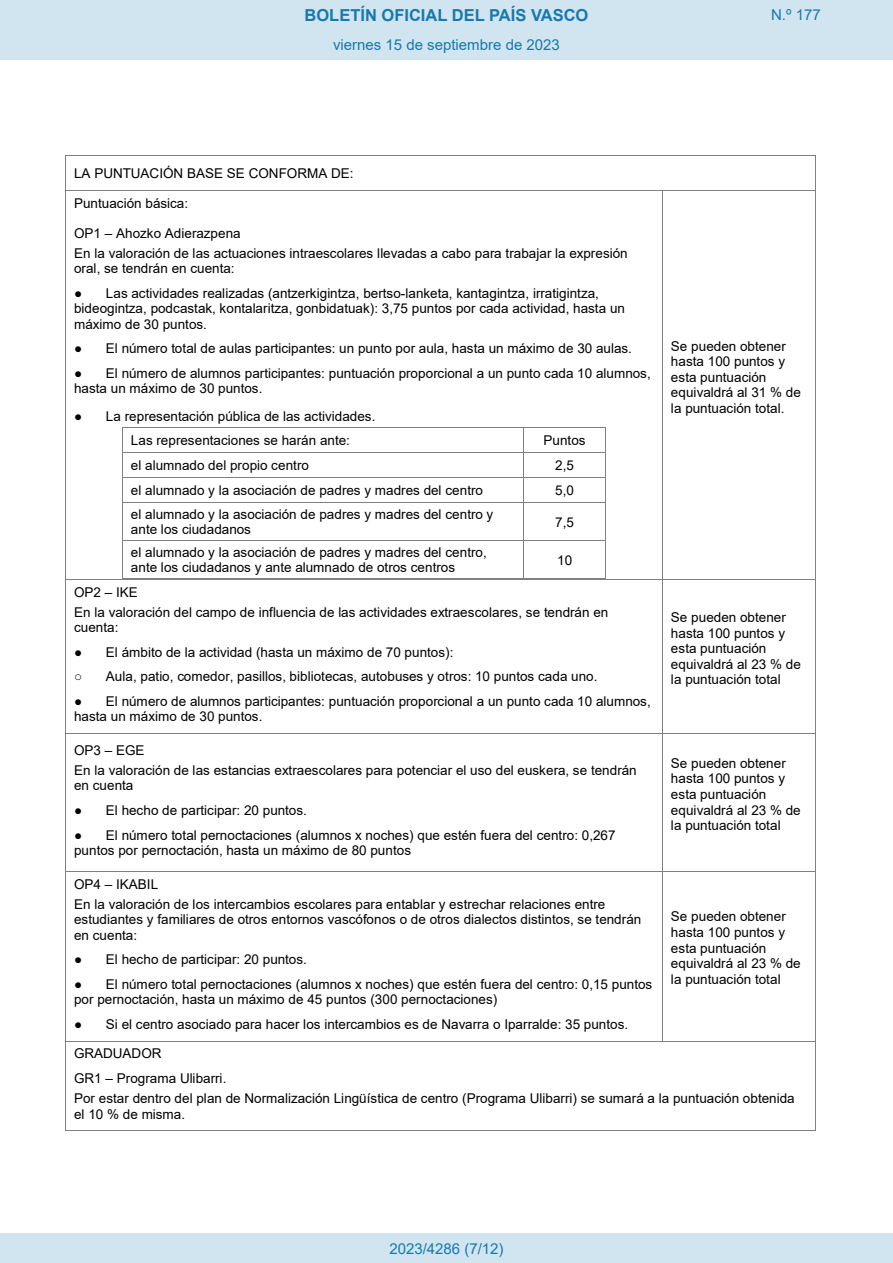
<style>
.page{position:relative;width:893px;height:1263px;background:#fff}
.page>*{position:absolute;margin:0;border:0;box-sizing:border-box;transform-origin:0 0}
.t1{font:700 16.5px "Arial";color:#1879ad}
.Paginacion_Centro{font:15px "Arial";color:#1879ad}
.t2{font:13.5px/15.6px "Arial";letter-spacing:.005em;color:#000}
.s1{font-style:inherit}
</style>
<div class="page">
<div style="left:0;top:0;width:893px;height:60px;background:#d0e5f0"></div>
<div style="left:0;top:1233px;width:893px;height:30px;background:#d0e5f0"></div>
<hr style="left:66px;top:155px;width:749px;height:1px;background:#808080">
<hr style="left:66px;top:156px;width:1px;height:35px;background:#808080">
<hr style="left:815px;top:156px;width:1px;height:35px;background:#808080">
<hr style="left:123px;top:427px;width:400px;height:1px;background:#808080">
<hr style="left:524px;top:427px;width:82px;height:1px;background:#808080">
<hr style="left:123px;top:452px;width:400px;height:1px;background:#808080">
<hr style="left:524px;top:452px;width:82px;height:1px;background:#808080">
<hr style="left:123px;top:477px;width:400px;height:1px;background:#808080">
<hr style="left:524px;top:477px;width:82px;height:1px;background:#808080">
<svg style="left:122px;top:427px;width:1px;height:76px"></svg>
<hr style="left:123px;top:503px;width:400px;height:1px;background:#808080">
<svg style="left:523px;top:427px;width:1px;height:76px"></svg>
<hr style="left:524px;top:503px;width:82px;height:1px;background:#808080">
<hr style="left:122px;top:503px;width:1px;height:37px;background:#808080">
<hr style="left:523px;top:503px;width:1px;height:37px;background:#808080">
<hr style="left:606px;top:503px;width:1px;height:37px;background:#808080">
<hr style="left:123px;top:540px;width:400px;height:1px;background:#808080">
<hr style="left:524px;top:540px;width:82px;height:1px;background:#808080">
<hr style="left:122px;top:541px;width:1px;height:37px;background:#808080">
<hr style="left:123px;top:578px;width:400px;height:1px;background:#808080">
<hr style="left:523px;top:541px;width:1px;height:37px;background:#808080">
<hr style="left:524px;top:578px;width:82px;height:1px;background:#808080">
<hr style="left:606px;top:541px;width:1px;height:37px;background:#808080">
<hr style="left:66px;top:191px;width:596px;height:1px;background:#808080">
<hr style="left:663px;top:191px;width:152px;height:1px;background:#808080">
<hr style="left:66px;top:191px;width:1px;height:388px;background:#808080">
<hr style="left:662px;top:191px;width:1px;height:388px;background:#808080">
<hr style="left:815px;top:191px;width:1px;height:388px;background:#808080">
<hr style="left:66px;top:579px;width:596px;height:1px;background:#808080">
<hr style="left:663px;top:579px;width:152px;height:1px;background:#808080">
<hr style="left:66px;top:580px;width:1px;height:153px;background:#808080">
<hr style="left:662px;top:580px;width:1px;height:153px;background:#808080">
<hr style="left:815px;top:580px;width:1px;height:153px;background:#808080">
<hr style="left:66px;top:733px;width:596px;height:1px;background:#808080">
<hr style="left:663px;top:733px;width:152px;height:1px;background:#808080">
<hr style="left:66px;top:734px;width:1px;height:137px;background:#808080">
<hr style="left:662px;top:734px;width:1px;height:137px;background:#808080">
<hr style="left:815px;top:734px;width:1px;height:137px;background:#808080">
<hr style="left:66px;top:871px;width:596px;height:1px;background:#808080">
<hr style="left:663px;top:871px;width:152px;height:1px;background:#808080">
<hr style="left:66px;top:871px;width:1px;height:170px;background:#808080">
<hr style="left:662px;top:871px;width:1px;height:170px;background:#808080">
<hr style="left:815px;top:871px;width:1px;height:170px;background:#808080">
<hr style="left:66px;top:1041px;width:596px;height:1px;background:#808080">
<hr style="left:663px;top:1041px;width:152px;height:1px;background:#808080">
<hr style="left:66px;top:1041px;width:1px;height:89px;background:#808080">
<hr style="left:66px;top:1130px;width:749px;height:1px;background:#808080">
<hr style="left:815px;top:1041px;width:1px;height:89px;background:#808080">
<p class="t1" style="left:305px;top:3px;width:285px">BOLETÍN OFICIAL DEL PAÍS VASCO</p>
<p class="Paginacion_Centro" style="left:333px;top:35px;width:228px">viernes 15 de septiembre de 2023</p>
<p class="Paginacion_Centro" style="left:771px;top:5px;width:51px">N.º 177</p>
<p class="t2" style="left:74px;top:166px;width:281px">LA PUNTUACIÓN BASE SE CONFORMA DE:</p>
<p class="t2" style="left:74px;top:189px;width:168px;line-height:29.1px">Puntuación básica:<br>OP1 – Ahozko Adierazpena</p>
<p class="t2" style="left:74px;top:245px;width:555px">En la valoración de las actuaciones intraescolares llevadas a cabo para trabajar la expresión oral, se tendrán en cuenta:</p>
<p class="t2" style="left:74px;top:285px;width:552px"><span class="s1">●</span> Las actividades realizadas (antzerkigintza, bertso-lanketa, kantagintza, irratigintza, bideogintza, podcastak, kontalaritza, gonbidatuak): 3,75 puntos por cada actividad, hasta un máximo de 30 puntos.</p>
<p class="t2" style="left:74px;top:340px;width:559px"><span class="s1">●</span> El número total de aulas participantes: un punto por aula, hasta un máximo de 30 aulas.</p>
<p class="t2" style="left:74px;top:365px;width:578px"><span class="s1">●</span> El número de alumnos participantes: puntuación proporcional a un punto cada 10 alumnos, hasta un máximo de 30 puntos.</p>
<p class="t2" style="left:131px;top:404px;width:246px;line-height:23.7px;text-indent:-57px"><span class="s1">●</span> La representación pública de las actividades.<br>Las representaciones se harán ante:</p>
<p class="t2" style="left:543px;top:432px;width:44px">Puntos</p>
<p class="t2" style="left:131px;top:457px;width:179px">el alumnado del propio centro</p>
<p class="t2" style="left:555px;top:457px;width:20px">2,5</p>
<p class="t2" style="left:131px;top:483px;width:354px">el alumnado y la asociación de padres y madres del centro</p>
<p class="t2" style="left:555px;top:482px;width:20px">5,0</p>
<p class="t2" style="left:131px;top:506px;width:364px">el alumnado y la asociación de padres y madres del centro y ante los ciudadanos</p>
<p class="t2" style="left:555px;top:514px;width:20px">7,5</p>
<p class="t2" style="left:131px;top:544px;width:357px">el alumnado y la asociación de padres y madres del centro, ante los ciudadanos y ante alumnado de otros centros</p>
<p class="t2" style="left:557px;top:552px;width:17px">10</p>
<p class="t2" style="left:74px;top:582px;width:536px;line-height:20px">OP2 – IKE<br>En la valoración del campo de influencia de las actividades extraescolares, se tendrán en</p>
<p class="t2" style="left:74px;top:620px;width:46px">cuenta:</p>
<p class="t2" style="left:74px;top:644px;width:381px"><span class="s1">●</span> El ámbito de la actividad (hasta un máximo de 70 puntos):</p>
<p class="t2" style="left:74px;top:669px;width:525px"><span class="s1">○</span> Aula, patio, comedor, pasillos, bibliotecas, autobuses y otros: 10 puntos cada uno.</p>
<p class="t2" style="left:74px;top:693px;width:578px"><span class="s1">●</span> El número de alumnos participantes: puntuación proporcional a un punto cada 10 alumnos, hasta un máximo de 30 puntos.</p>
<p class="t2" style="left:74px;top:740px;width:564px;line-height:20px">OP3 – EGE<br>En la valoración de las estancias extraescolares para potenciar el uso del euskera, se tendrán</p>
<p class="t2" style="left:74px;top:778px;width:61px">en cuenta</p>
<p class="t2" style="left:74px;top:802px;width:235px"><span class="s1">●</span> El hecho de participar: 20 puntos.</p>
<p class="t2" style="left:74px;top:827px;width:543px"><span class="s1">●</span> El número total pernoctaciones (alumnos x noches) que estén fuera del centro: 0,267 puntos por pernoctación, hasta un máximo de 80 puntos</p>
<p class="t2" style="left:74px;top:874px;width:533px;line-height:20px">OP4 – IKABIL<br>En la valoración de los intercambios escolares para entablar y estrechar relaciones entre</p>
<p class="t2" style="left:74px;top:911px;width:569px">estudiantes y familiares de otros entornos vascófonos o de otros dialectos distintos, se tendrán en cuenta:</p>
<p class="t2" style="left:74px;top:951px;width:235px"><span class="s1">●</span> El hecho de participar: 20 puntos.</p>
<p class="t2" style="left:74px;top:976px;width:580px"><span class="s1">●</span> El número total pernoctaciones (alumnos x noches) que estén fuera del centro: 0,15 puntos por pernoctación, hasta un máximo de 45 puntos (300 pernoctaciones)</p>
<p class="t2" style="left:74px;top:1016px;width:556px"><span class="s1">●</span> Si el centro asociado para hacer los intercambios es de Navarra o Iparralde: 35 puntos.</p>
<p class="t2" style="left:671px;top:338px;width:131px">Se pueden obtener hasta 100 puntos y esta puntuación equivaldrá al 31 % de la puntuación total.</p>
<p class="t2" style="left:671px;top:609px;width:131px">Se pueden obtener hasta 100 puntos y esta puntuación equivaldrá al 23 % de la puntuación total</p>
<p class="t2" style="left:671px;top:755px;width:131px">Se pueden obtener hasta 100 puntos y esta puntuación equivaldrá al 23 % de la puntuación total</p>
<p class="t2" style="left:671px;top:909px;width:131px">Se pueden obtener hasta 100 puntos y esta puntuación equivaldrá al 23 % de la puntuación total</p>
<p class="t2" style="left:74px;top:1041px;width:154px;line-height:24.5px">GRADUADOR<br>GR1 – Programa Ulibarri.</p>
<p class="t2" style="left:74px;top:1090px;width:722px">Por estar dentro del plan de Normalización Lingüística de centro (Programa Ulibarri) se sumará a la puntuación obtenida el 10 % de misma.</p>
<p class="Paginacion_Centro" style="left:389px;top:1238px;width:116px">2023/4286 (7/12)</p>
</div>
